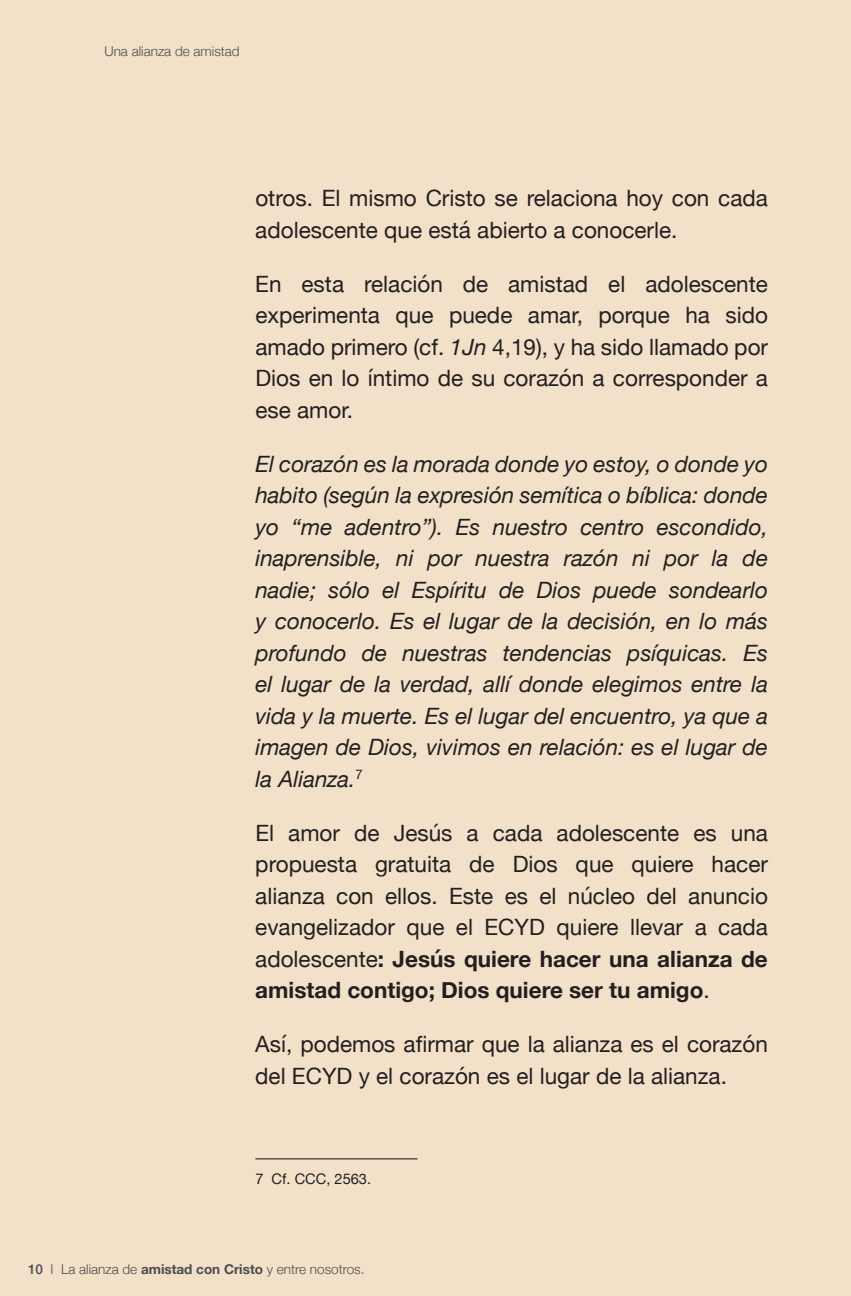
<style>
.page{position:relative;width:851px;height:1296px;background:#fff}
.page>*{position:absolute;margin:0;border:0;box-sizing:border-box;transform-origin:0 0}
.t1{font:22.5px/31.5px "Helvetica Neue";color:#231f20}
.t2{font:italic 22.5px/31.5px "Helvetica Neue";color:#231f20;text-align:justify}
.t3{font:14.62px "Helvetica Neue";color:#231f20}
.t4{font:300 13.5px "Helvetica Neue";color:#4b4c4d}
.s1{font-style:italic}
.s2{font-weight:700}
.s3{font-weight:500}
</style>
<div class="page">
<div style="left:0;top:0;width:850px;height:1296px;background:#f2e0c8"></div>
<hr style="left:255px;top:1158px;width:162px;height:1px;background:#231f20">
<p class="t4" style="left:104px;top:41px;width:137px">Una alianza de amistad</p>
<p class="t1" style="left:255px;top:184px;width:514px">otros. El mismo Cristo se relaciona hoy con cada adolescente que está abierto a conocerle.</p>
<p class="t1" style="left:255px;top:269px;width:514px;text-align:justify">En esta relación de amistad el adolescente experimenta que puede amar, porque ha sido amado primero (cf. <span class="s1">1Jn</span> 4,19), y ha sido llamado por Dios en lo íntimo de su corazón a corresponder a ese amor.</p>
<p class="t2" style="left:255px;top:449px;width:514px">El corazón es la morada donde yo estoy, o donde yo habito (según la expresión semítica o bíblica: donde yo “me adentro”). Es nuestro centro escondido, inaprensible, ni por nuestra razón ni por la de nadie; sólo el Espíritu de Dios puede sondearlo y conocerlo. Es el lugar de la decisión, en lo más profundo de nuestras tendencias psíquicas. Es el lugar de la verdad, allí donde elegimos entre la vida y la muerte. Es el lugar del encuentro, ya que a imagen de Dios, vivimos en relación: es el lugar de la Alianza.<sup>7</sup></p>
<p class="t1" style="left:255px;top:818px;width:514px;text-align:justify">El amor de Jesús a cada adolescente es una propuesta gratuita de Dios que quiere hacer alianza con ellos. Este es el núcleo del anuncio evangelizador que el ECYD quiere llevar a cada adolescente<span class="s2">: Jesús quiere hacer una alianza de amistad contigo; Dios quiere ser tu amigo</span>.</p>
<p class="t1" style="left:255px;top:1030px;width:514px">Así, podemos afirmar que la alianza es el corazón del ECYD y el corazón es el lugar de la alianza.</p>
<p class="t3" style="left:255px;top:1169px;width:117px">7 Cf. CCC, 2563.</p>
<p class="t4" style="left:28px;top:1258px;width:338px"><span class="s3">10</span> I La alianza de <span class="s2">amistad con Cristo</span> y entre nosotros.</p>
</div>
